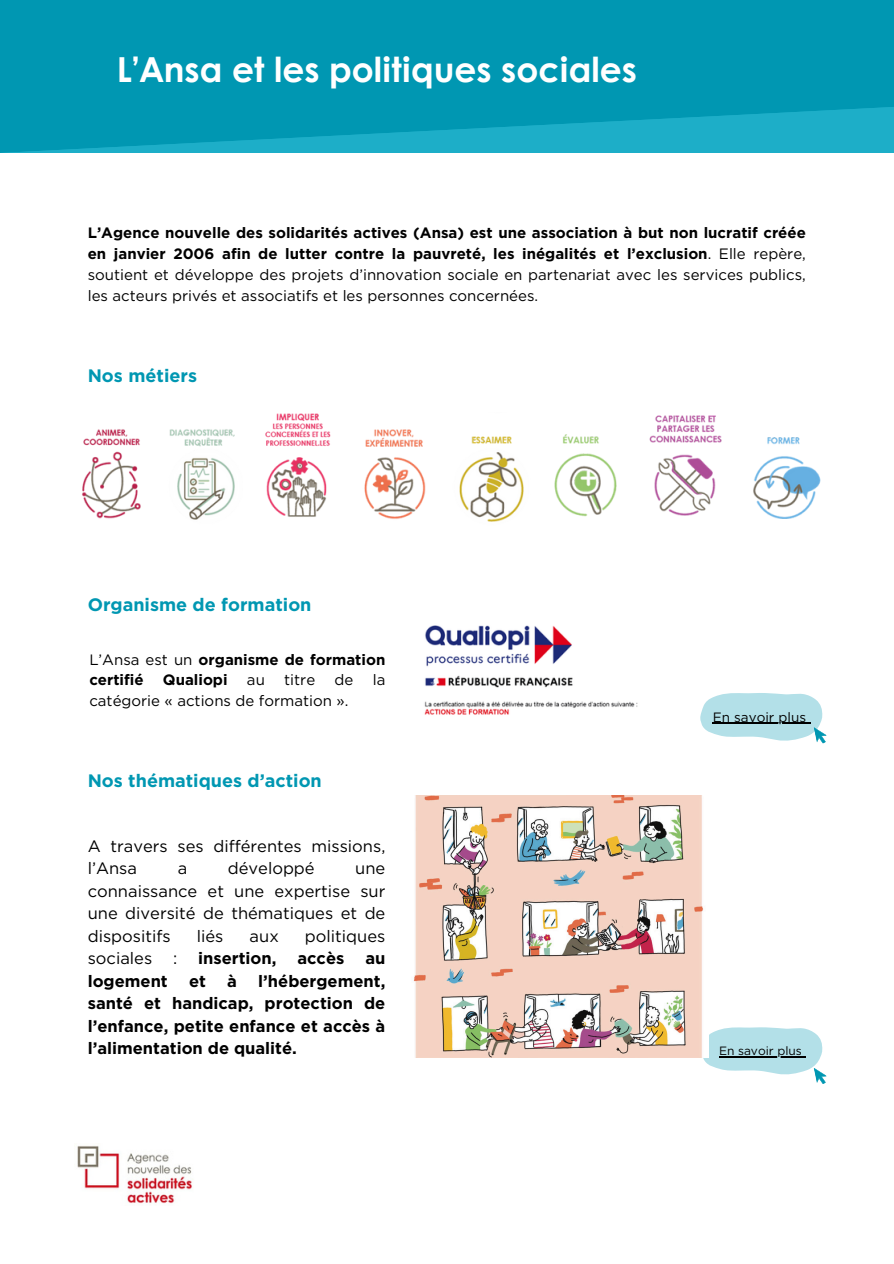
<style>
.page{position:relative;width:894px;height:1264px;background:#fff}
.page>*{position:absolute;margin:0;border:0;box-sizing:border-box;transform-origin:0 0}
.t1{font:700 34.5px "Century Gothic";color:#fff}
.t2{font:700 18px "Gotham";color:#0097b2}
.t3{font:16.5px/22.5px "Gotham";color:#000}
.t4{font:700 16.5px/22.5px "Gotham";color:#000;text-align:justify}
.t5{font:15px/21px "Gotham";color:#000;text-align:justify}
.t6{font:700 15px/20.2px "Gotham";color:#000}
.t7{font:13.5px "Gotham";color:#000}
.t8{font:12px "Gotham";color:#000}
.s1{font-weight:700}
.s2{font-weight:400}
</style>
<div class="page">
<img style="left:424px;top:625px;width:214px;height:90px">
<svg style="left:0;top:0;width:893px;height:153px;background:#049ab5"></svg>
<img style="left:82px;top:429px;width:59px;height:90px">
<img style="left:265px;top:413px;width:66px;height:104px">
<img style="left:364px;top:429px;width:62px;height:90px">
<img style="left:753px;top:437px;width:68px;height:81px">
<img style="left:459px;top:436px;width:65px;height:86px">
<img style="left:554px;top:434px;width:63px;height:83px">
<img style="left:169px;top:429px;width:66px;height:91px">
<img style="left:649px;top:415px;width:73px;height:101px">
<img style="left:77px;top:1146px;width:116px;height:58px">
<img style="left:413px;top:795px;width:291px;height:262px">
<svg style="left:700px;top:693px;width:127px;height:51px"></svg>
<svg style="left:701px;top:1027px;width:126px;height:57px"></svg>
<h2 class="t1" style="left:117px;top:43px;width:521px">L’Ansa et les politiques sociales</h2>
<h1 class="t5" style="left:88px;top:222px;width:719px"><span class="s1">L’Agence nouvelle des solidarités actives (Ansa) est une association à but non lucratif créée en janvier 2006 afin de lutter contre la pauvreté, les inégalités et l’exclusion</span>. Elle repère, soutient et développe des projets d’innovation sociale en partenariat avec les services publics, les acteurs privés et associatifs et les personnes concernées.</h1>
<h4 class="t2" style="left:88px;top:364px;width:111px">Nos métiers</h4>
<h2 class="t2" style="left:88px;top:593px;width:225px">Organisme de formation</h2>
<p class="t6" style="left:89px;top:649px;width:297px"><span class="s2">L’Ansa est un</span> organisme de formation certifié</p>
<p class="t6" style="left:163px;top:669px;width:66px">Qualiopi</p>
<p class="t5" style="left:247px;top:669px;width:19px">au</p>
<p class="t5" style="left:284px;top:669px;width:33px">titre</p>
<p class="t5" style="left:334px;top:669px;width:20px">de</p>
<p class="t5" style="left:372px;top:669px;width:14px">la</p>
<p class="t5" style="left:89px;top:689px;width:260px">catégorie « actions de formation ».</p>
<h2 class="t2" style="left:88px;top:769px;width:235px">Nos thématiques d’action</h2>
<p class="t3" style="left:88px;top:834px;width:299px">A travers ses différentes missions, l’Ansa</p>
<p class="t3" style="left:178px;top:856px;width:11px">a</p>
<p class="t3" style="left:228px;top:856px;width:88px">développé</p>
<p class="t3" style="left:88px;top:856px;width:299px;text-align:justify;text-indent:267px">une connaissance et une expertise sur une diversité de thématiques et de dispositifs</p>
<p class="t3" style="left:197px;top:924px;width:28px">liés</p>
<p class="t3" style="left:249px;top:924px;width:31px">aux</p>
<p class="t3" style="left:305px;top:924px;width:82px">politiques</p>
<p class="t3" style="left:88px;top:946px;width:66px">sociales</p>
<p class="t3" style="left:173px;top:946px;width:6px">:</p>
<p class="t4" style="left:198px;top:946px;width:80px">insertion,</p>
<p class="t4" style="left:297px;top:946px;width:48px">accès</p>
<p class="t4" style="left:365px;top:946px;width:22px">au</p>
<p class="t4" style="left:88px;top:969px;width:82px">logement</p>
<p class="t4" style="left:189px;top:969px;width:18px">et</p>
<p class="t4" style="left:227px;top:969px;width:11px">à</p>
<p class="t4" style="left:88px;top:969px;width:299px;text-indent:170px">l’hébergement, santé et handicap, protection de l’enfance, petite enfance et accès à l’alimentation de qualité.</p>
<p class="t7" style="left:712px;top:708px;width:95px">En savoir plus</p>
<p class="t8" style="left:718px;top:1043px;width:84px">En savoir plus</p>
</div>
